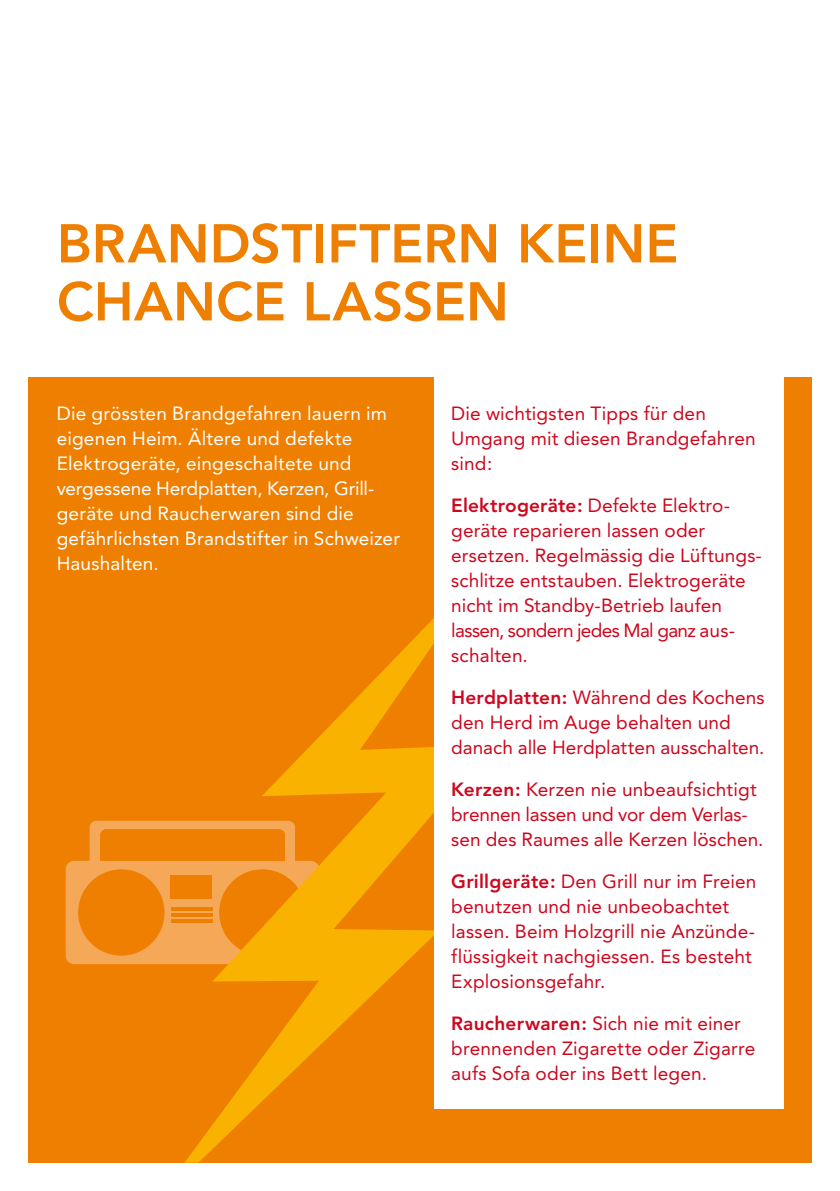
<style>
.page{position:relative;width:840px;height:1191px;background:#fff}
.page>*{position:absolute;margin:0;border:0;box-sizing:border-box;transform-origin:0 0}
.t1{font:800 54px/58px "Avenir";color:#ee7f00}
.t2{font:19px/25px "Avenir";letter-spacing:.005em;color:#cd071e}
.t3{font:19px/25px "Avenir";letter-spacing:.01em;color:#fff}
.s1{font-weight:800}
</style>
<div class="page">
<div style="left:28px;top:377px;width:783px;height:785px;background:#ee7f00"></div>
<svg style="left:66px;top:820px;width:118px;height:144px"></svg>
<svg style="left:184px;top:618px;width:311px;height:544px"></svg>
<div style="left:434px;top:374px;width:348px;height:734px;background:#fff"></div>
<h1 class="t1" style="left:57px;top:215px;width:622px">Brandstiftern keine<br>Chance lassen</h1>
<p class="t3" style="left:57px;top:401px;width:344px">Die grössten Brandgefahren lauern im eigenen Heim. Ältere und defekte Elektrogeräte, eingeschaltete und vergessene Herdplatten, Kerzen, Grill&shy;geräte und Raucherwaren sind die gefährlichsten Brandstifter in Schweizer Haushalten.</p>
<p class="t2" style="left:451px;top:401px;width:306px">Die wichtigsten Tipps für den<br>Umgang mit diesen Brandgefahren sind:</p>
<p class="t2" style="left:451px;top:493px;width:310px"><span class="s1">Elektrogeräte:</span> Defekte Elektro&shy;geräte reparieren lassen oder ersetzen. Regelmässig die Lüftungs&shy;schlitze entstauben. Elektrogeräte nicht im Standby-Betrieb laufen lassen, sondern jedes Mal ganz aus&shy;schalten.</p>
<p class="t2" style="left:451px;top:685px;width:315px"><span class="s1">Herdplatten:</span> Während des Kochens den Herd im Auge behalten und danach alle Herdplatten ausschalten.</p>
<p class="t2" style="left:451px;top:777px;width:313px"><span class="s1">Kerzen:</span> Kerzen nie unbeaufsichtigt brennen lassen und vor dem Verlas&shy;sen des Raumes alle Kerzen löschen.</p>
<p class="t2" style="left:451px;top:869px;width:306px"><span class="s1">Grillgeräte:</span> Den Grill nur im Freien benutzen und nie unbeobachtet lassen. Beim Holzgrill nie Anzünde&shy;flüssigkeit nachgiessen. Es besteht<br>Explosionsgefahr.</p>
<p class="t2" style="left:451px;top:1011px;width:305px"><span class="s1">Raucherwaren:</span> Sich nie mit einer brennenden Zigarette oder Zigarre aufs Sofa oder ins Bett legen.</p>
</div>
